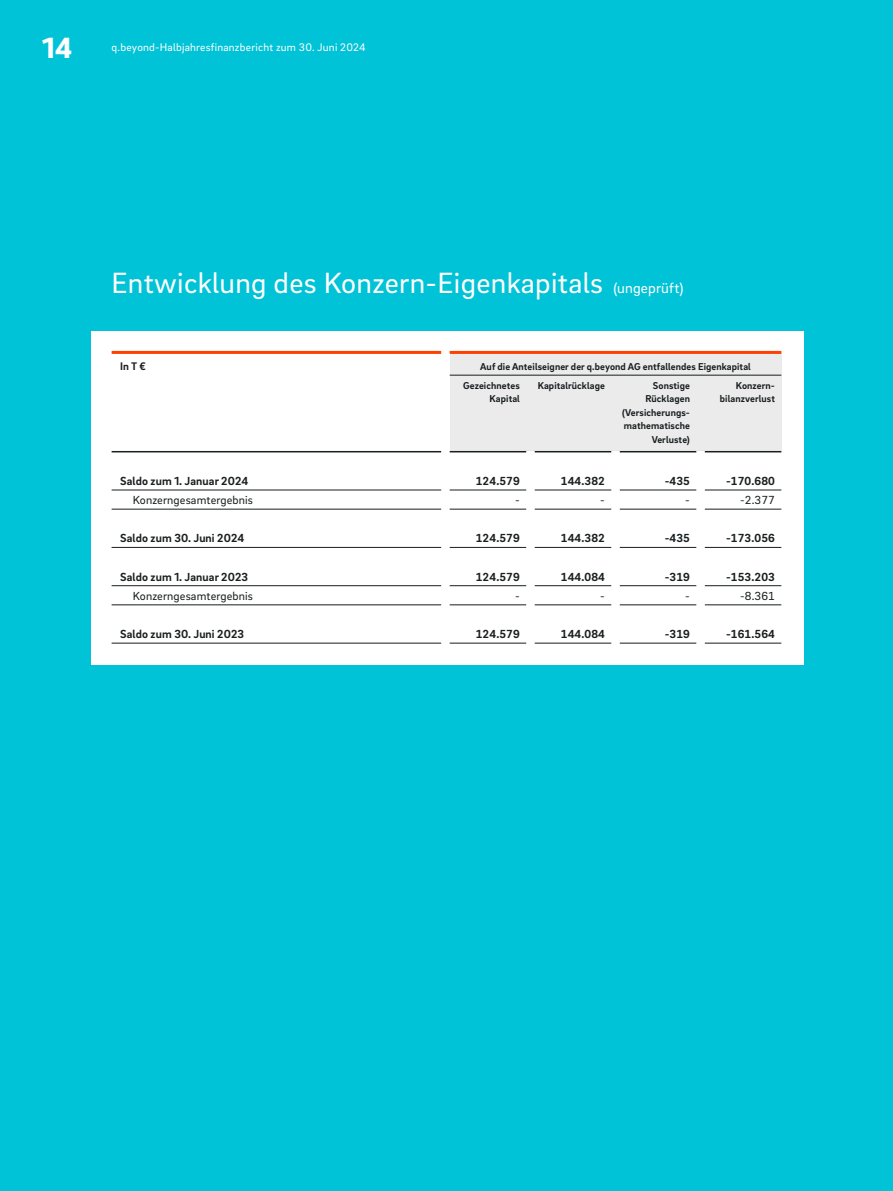
<style>
.page{position:relative;width:893px;height:1191px;background:#00c3d7}
.page>*{position:absolute;margin:0;border:0;box-sizing:border-box;transform-origin:0 0}
.t1{font:30px "Brix Sans";letter-spacing:.01em;color:#fff}
.t2{font:900 30px "Brix Sans";color:#fff}
.t3{font:700 12px "Brix Sans";letter-spacing:.01em;color:#191e1e}
.t4{font:12px "Brix Sans";letter-spacing:.01em;color:#191e1e}
.t5{font:11.25px "Brix Sans";letter-spacing:.02em;color:#fff}
.t6{font:700 11.25px "Brix Sans";color:#191e1e}
.t7{font:700 10.2px/13.5px "Brix Sans";letter-spacing:.01em;color:#191e1e;text-align:right}
.s1{font-size:15px}
</style>
<div class="page">
<div style="left:91px;top:331px;width:713px;height:334px;background:#fff"></div>
<div style="left:450px;top:352px;width:331px;height:100px;background:#ebebec"></div>
<hr style="left:112px;top:451px;width:669px;height:1px;background:#191e1e">
<hr style="left:445px;top:375px;width:336px;height:1px;background:#191e1e">
<hr style="left:112px;top:490px;width:669px;height:1px;background:#191e1e">
<hr style="left:112px;top:509px;width:669px;height:1px;background:#191e1e">
<hr style="left:112px;top:547px;width:669px;height:1px;background:#191e1e">
<hr style="left:112px;top:604px;width:669px;height:1px;background:#191e1e">
<hr style="left:112px;top:585px;width:669px;height:1px;background:#191e1e">
<hr style="left:112px;top:642px;width:669px;height:1px;background:#191e1e">
<hr style="left:112px;top:351px;width:669px;height:3px;background:#ff4000">
<div style="left:696px;top:451px;width:9px;height:202px;background:#fff"></div>
<div style="left:611px;top:451px;width:9px;height:204px;background:#fff"></div>
<div style="left:526px;top:451px;width:9px;height:200px;background:#fff"></div>
<div style="left:441px;top:341px;width:9px;height:319px;background:#fff"></div>
<h1 class="t2" style="left:43px;top:28px;width:31px">14</h1>
<p class="t5" style="left:112px;top:40px;width:256px">q.beyond-Halbjahresfinanzbericht zum 30. Juni 2024</p>
<h1 class="t1" style="left:112px;top:264px;width:573px">Entwicklung des Konzern-Eigenkapitals <span class="s1">(ungeprüft)</span></h1>
<p class="t6" style="left:120px;top:359px;width:27px">In T €</p>
<p class="t3" style="left:120px;top:473px;width:130px">Saldo zum 1. Januar 2024</p>
<p class="t4" style="left:133px;top:492px;width:122px">Konzerngesamtergebnis</p>
<p class="t3" style="left:120px;top:530px;width:126px">Saldo zum 30. Juni 2024</p>
<p class="t3" style="left:120px;top:568px;width:129px">Saldo zum 1. Januar 2023</p>
<p class="t4" style="left:133px;top:588px;width:122px">Konzerngesamtergebnis</p>
<p class="t3" style="left:120px;top:626px;width:125px">Saldo zum 30. Juni 2023</p>
<p class="t7" style="left:480px;top:359px;width:272px">Auf die Anteilseigner der q.beyond AG entfallendes Eigenkapital</p>
<p class="t7" style="left:463px;top:378px;width:58px">Gezeichnetes</p>
<p class="t7" style="left:538px;top:378px;width:69px">Kapitalrücklage</p>
<p class="t7" style="left:490px;top:391px;width:32px">Kapital</p>
<p class="t3" style="left:476px;top:473px;width:46px">124.579</p>
<p class="t4" style="left:515px;top:492px;width:6px">-</p>
<p class="t3" style="left:476px;top:530px;width:46px">124.579</p>
<p class="t3" style="left:476px;top:568px;width:46px">124.579</p>
<p class="t4" style="left:515px;top:588px;width:6px">-</p>
<p class="t3" style="left:476px;top:626px;width:46px">124.579</p>
<p class="t3" style="left:561px;top:473px;width:46px">144.382</p>
<p class="t4" style="left:600px;top:492px;width:6px">-</p>
<p class="t3" style="left:561px;top:530px;width:46px">144.382</p>
<p class="t3" style="left:561px;top:568px;width:46px">144.084</p>
<p class="t4" style="left:600px;top:588px;width:6px">-</p>
<p class="t3" style="left:561px;top:626px;width:46px">144.084</p>
<p class="t7" style="left:622px;top:378px;width:69px">Sonstige<br>Rücklagen (Versicherungs&shy;mathematische<br>Verluste)</p>
<p class="t7" style="left:720px;top:378px;width:57px">Konzern&shy;bilanzverlust</p>
<p class="t3" style="left:665px;top:473px;width:27px">-435</p>
<p class="t4" style="left:685px;top:492px;width:6px">-</p>
<p class="t3" style="left:665px;top:530px;width:27px">-435</p>
<p class="t3" style="left:665px;top:568px;width:27px">-319</p>
<p class="t4" style="left:685px;top:588px;width:6px">-</p>
<p class="t3" style="left:665px;top:626px;width:27px">-319</p>
<p class="t3" style="left:726px;top:473px;width:50px">-170.680</p>
<p class="t4" style="left:740px;top:492px;width:36px">-2.377</p>
<p class="t3" style="left:726px;top:530px;width:50px">-173.056</p>
<p class="t3" style="left:726px;top:568px;width:50px">-153.203</p>
<p class="t4" style="left:740px;top:588px;width:36px">-8.361</p>
<p class="t3" style="left:726px;top:626px;width:50px">-161.564</p>
</div>
